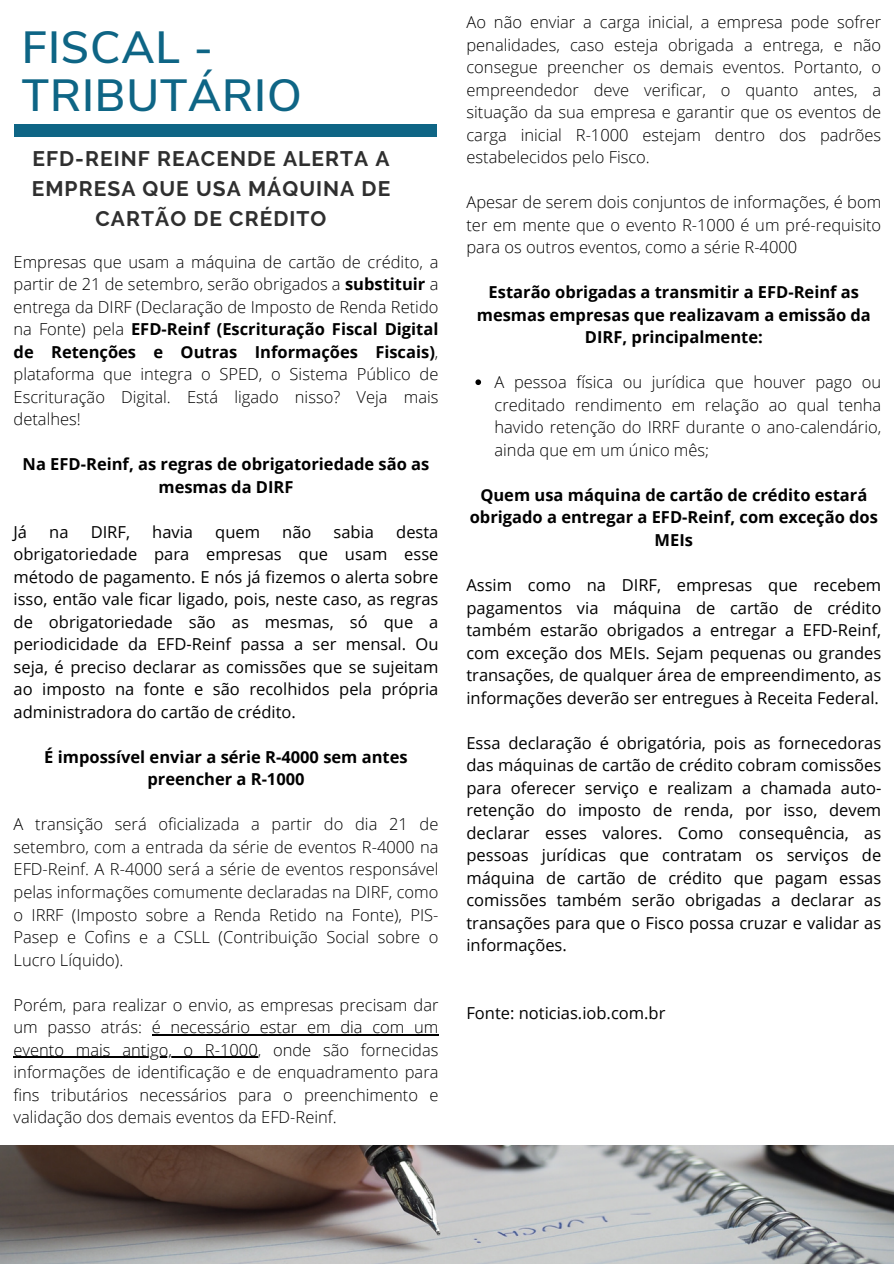
<style>
.page{position:relative;width:894px;height:1264px;background:#fff}
.page>*{position:absolute;margin:0;border:0;box-sizing:border-box;transform-origin:0 0}
.t1{font:600 45px/48.3px "Nunito Sans";letter-spacing:.02em;color:#0e6585}
.t2{font:700 21px/30.3px "Raleway";letter-spacing:.05em;color:#2f2f2f;text-align:center}
.t3{font:300 16.5px/22.5px "Open Sans";color:#000;text-align:justify}
.t4{font:16.5px/22.5px "Open Sans";color:#000;text-align:justify}
.t5{font:700 16.5px/22.5px "Open Sans";color:#000;text-align:center}
.s1{font-weight:700}
</style>
<div class="page">
<div style="left:14px;top:125px;width:422px;height:11px;background:#0e6585"></div>
<img style="left:0;top:1145px;width:893px;height:118px">
<hr style="left:152px;top:1034px;width:286px;height:1px;background:#000">
<hr style="left:14px;top:1056px;width:244px;height:1px;background:#000">
<svg style="left:475px;top:379px;width:6px;height:6px"></svg>
<p class="t1" style="left:22px;top:24px;width:281px">FISCAL -<br>TRIBUTÁRIO</p>
<h3 class="t2" style="left:32px;top:143px;width:360px">EFD-REINF REACENDE ALERTA A<br>EMPRESA QUE USA MÁQUINA DE<br>CARTÃO DE CRÉDITO</h3>
<p class="t3" style="left:14px;top:250px;width:426px">Empresas que usam a máquina de cartão de crédito, a partir de 21 de setembro, serão obrigados a <span class="s1">substituir</span> a entrega da DIRF (Declaração de Imposto de Renda Retido na Fonte) pela <span class="s1">EFD-Reinf (Escrituração Fiscal Digital de Retenções e Outras Informações Fiscais)</span>, plataforma que integra o SPED, o Sistema Público de Escrituração Digital. Está ligado nisso? Veja mais detalhes!</p>
<h3 class="t5" style="left:23px;top:452px;width:408px">Na EFD-Reinf, as regras de obrigatoriedade são as mesmas da DIRF</h3>
<p class="t4" style="left:14px;top:520px;width:15px">Já</p>
<p class="t4" style="left:49px;top:520px;width:21px">na</p>
<p class="t4" style="left:91px;top:520px;width:41px">DIRF,</p>
<p class="t4" style="left:152px;top:520px;width:42px">havia</p>
<p class="t4" style="left:215px;top:520px;width:46px">quem</p>
<p class="t4" style="left:282px;top:520px;width:31px">não</p>
<p class="t4" style="left:333px;top:520px;width:42px">sabia</p>
<p class="t4" style="left:14px;top:520px;width:426px;text-indent:382px">desta obrigatoriedade para empresas que usam esse método de pagamento. E nós já fizemos o alerta sobre isso, então vale ficar ligado, pois, neste caso, as regras de obrigatoriedade são as mesmas, só que a periodicidade da EFD-Reinf passa a ser mensal. Ou seja, é preciso declarar as comissões que se sujeitam ao imposto na fonte e são recolhidos pela própria administradora do cartão de crédito.</p>
<p class="t5" style="left:44px;top:745px;width:365px">É impossível enviar a série R-4000 sem antes preencher a R-1000</p>
<p class="t3" style="left:14px;top:812px;width:426px">A transição será oficializada a partir do dia 21 de setembro, com a entrada da série de eventos R-4000 na EFD-Reinf. A R-4000 será a série de eventos responsável pelas informações comumente declaradas na DIRF, como o IRRF (Imposto sobre a Renda Retido na Fonte), PIS-Pasep e Cofins e a CSLL (Contribuição Social sobre o Lucro Líquido).</p>
<h1 class="t3" style="left:14px;top:992px;width:426px">Porém, para realizar o envio, as empresas precisam dar um passo atrás: é necessário estar em dia com um</h1>
<p class="t3" style="left:14px;top:1037px;width:426px">evento mais antigo, o R-1000, onde são fornecidas informações de identificação e de enquadramento para fins tributários necessários para o preenchimento e validação dos demais eventos da EFD-Reinf.</p>
<h2 class="t3" style="left:466px;top:11px;width:416px">Ao não enviar a carga inicial, a empresa pode sofrer penalidades, caso esteja obrigada a entrega, e não consegue preencher os demais eventos. Portanto, o empreendedor deve verificar, o quanto antes, a situação da sua empresa e garantir que os eventos de carga inicial R-1000 estejam dentro dos padrões estabelecidos pelo Fisco.</h2>
<p class="t3" style="left:466px;top:191px;width:416px">Apesar de serem dois conjuntos de informações, é bom ter em mente que o evento R-1000 é um pré-requisito para os outros eventos, como a série R-4000</p>
<h3 class="t5" style="left:476px;top:281px;width:395px">Estarão obrigadas a transmitir a EFD-Reinf as mesmas empresas que realizavam a emissão da<br>DIRF, principalmente:</h3>
<p class="t3" style="left:494px;top:371px;width:388px">A pessoa física ou jurídica que houver pago ou creditado rendimento em relação ao qual tenha havido retenção do IRRF durante o ano-calendário, ainda que em um único mês;</p>
<h3 class="t5" style="left:469px;top:483px;width:410px">Quem usa máquina de cartão de crédito estará obrigado a entregar a EFD-Reinf, com exceção dos<br>MEIs</h3>
<p class="t4" style="left:466px;top:573px;width:416px">Assim como na DIRF, empresas que recebem pagamentos via máquina de cartão de crédito também estarão obrigados a entregar a EFD-Reinf, com exceção dos MEIs. Sejam pequenas ou grandes transações, de qualquer área de empreendimento, as informações deverão ser entregues à Receita Federal.</p>
<p class="t4" style="left:466px;top:731px;width:416px">Essa declaração é obrigatória, pois as fornecedoras das máquinas de cartão de crédito cobram comissões para oferecer serviço e realizam a chamada auto&shy;retenção do imposto de renda, por isso, devem declarar esses valores. Como consequência, as pessoas jurídicas que contratam os serviços de máquina de cartão de crédito que pagam essas comissões também serão obrigadas a declarar as transações para que o Fisco possa cruzar e validar as informações.</p>
<p class="t4" style="left:466px;top:1001px;width:200px">Fonte: noticias.iob.com.br</p>
</div>
